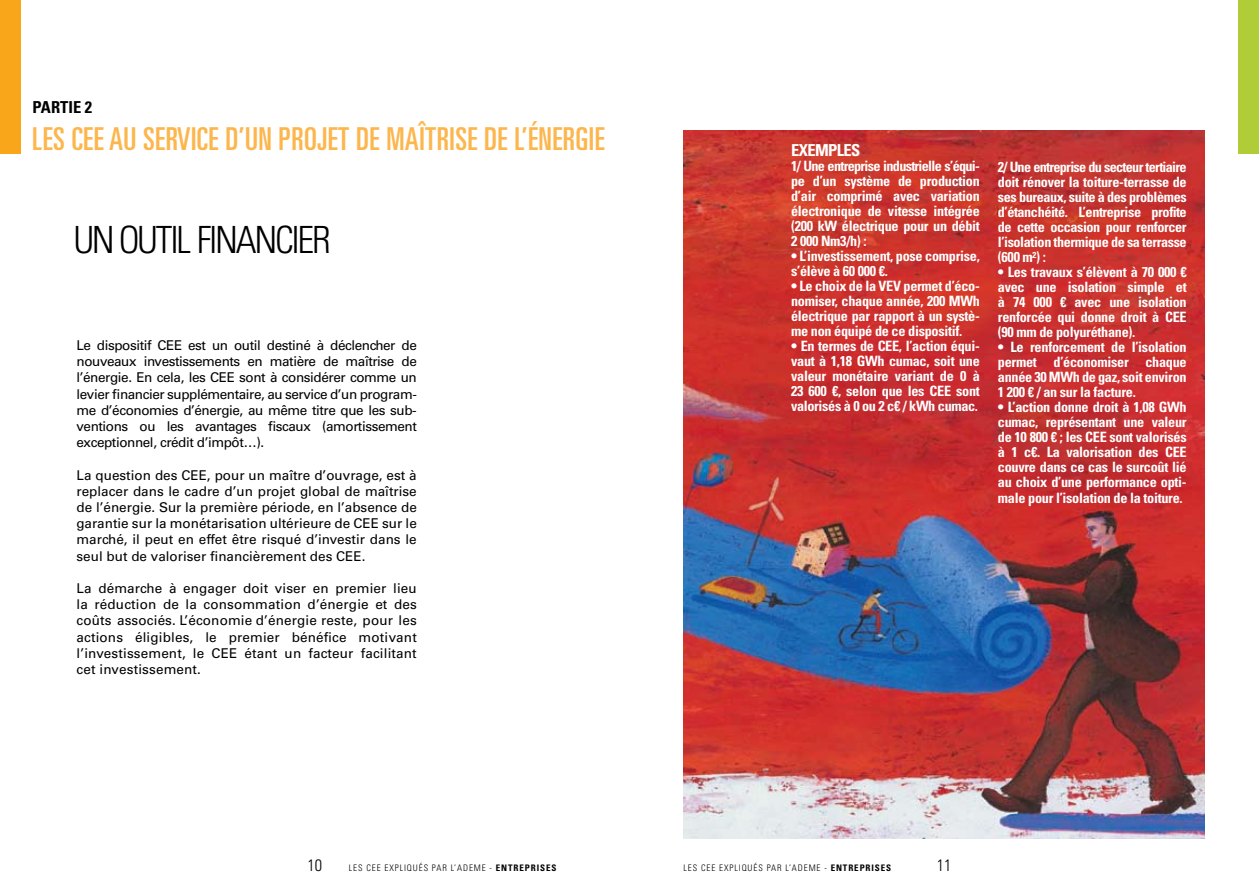
<style>
.page{position:relative;width:1259px;height:893px;background:#fff}
.page>*{position:absolute;margin:0;border:0;box-sizing:border-box;transform-origin:0 0}
.t1{font:300 condensed 37.5px "Univers LT Std";color:#000}
.t2{font:ultra-condensed 31.5px "Univers LT Std";letter-spacing:.015em;color:#fcb64c}
.t3{font:700 condensed 16.5px "Univers LT Std";letter-spacing:-.035em;color:#fff}
.t4{font:700 condensed 16.5px "Univers LT Std";color:#000}
.t5{font:300 condensed 16.5px "Univers LT Std";color:#000}
.t6{font:700 condensed 14.25px/15px "Univers LT Std";letter-spacing:-.02em;color:#fff;text-align:justify}
.t7{font:13.5px/16.2px "Univers LT Std";color:#000;text-align:justify}
.t8{font:300 condensed 9px "Univers LT Std";letter-spacing:.1em;color:#000}
.t9{font:700 condensed 9px "Univers LT Std";letter-spacing:.1em;color:#000}
.s1{font-weight:300}
</style>
<div class="page">
<div style="left:0;top:0;width:20px;height:154px;background:#faa61a"></div>
<div style="left:1238px;top:0;width:21px;height:154px;background:#b0cc37"></div>
<img style="left:683px;top:130px;width:522px;height:709px">
<p class="t4" style="left:33px;top:97px;width:61px">Partie 2</p>
<h2 class="t2" style="left:32px;top:121px;width:532px">LES CEE AU SERVICE D’UN PROJET DE MAÎTRISE DE L’ÉNERGIE</h2>
<h1 class="t1" style="left:73px;top:217px;width:140px">UNOUTIL FINAN</h1>
<h1 class="t1" style="left:275px;top:217px;width:29px">CIER</h1>
<p class="t7" style="left:77px;top:337px;width:342px">Le dispositif CEE est un outil destiné à déclencher de nouveaux investissements en matière de maîtrise de l’énergie. En cela, les CEE sont à considérer comme un levier financier supplémentaire, au service d’un program&shy;me d’économies d’énergie, au même titre que les sub&shy;ventions ou les avantages fiscaux (amortissement exceptionnel, crédit d’impôt…).</p>
<p class="t7" style="left:77px;top:467px;width:342px">La question des CEE, pour un maître d’ouvrage, est à replacer dans le cadre d’un projet global de maîtrise de l’énergie. Sur la première période, en l’absence de garantie sur la monétarisation ultérieure de CEE sur le marché, il peut en effet être risqué d’investir dans le seul but de valoriser financièrement des CEE.</p>
<p class="t7" style="left:77px;top:580px;width:342px">La démarche à engager doit viser en premier lieu la réduction de la consommation d’énergie et des coûts associés. L’économie d’énergie reste, pour les actions éligibles, le premier bénéfice motivant l’investissement, le CEE étant un facteur facilitant cet investissement.</p>
<p class="t3" style="left:791px;top:140px;width:71px">Exemples</p>
<p class="t6" style="left:791px;top:158px;width:190px">1/ Une entreprise industrielle s’équi&shy;pe d’un système de production d’air comprimé avec variation électronique de vitesse intégrée (200 kW électrique pour un débit 2 000 Nm3/h) :</p>
<p class="t6" style="left:791px;top:248px;width:190px">• L’investissement, pose comprise, s’élève à 60 000 €.</p>
<p class="t6" style="left:791px;top:278px;width:190px">• Le choix de la VEV permet d’éco&shy;nomiser, chaque année, 200 MWh électrique par rapport à un systè&shy;me non équipé de ce dispositif.</p>
<p class="t6" style="left:791px;top:338px;width:190px">• En termes de CEE, l’action équi&shy;vaut à 1,18 GWh cumac, soit une valeur monétaire variant de 0 à 23 600 €, selon que les CEE</p>
<p class="t6" style="left:791px;top:383px;width:190px;text-align:right">sont<br>valorisés à 0 ou 2 c€ / kWh cumac.</p>
<p class="t6" style="left:998px;top:159px;width:190px">2/ Une entreprise du secteur tertiaire doit rénover la toiture-terrasse de ses bureaux, suite à des problèmes d’étanchéité. L’entreprise profite de cette occasion pour renforcer l’isolation thermique de sa terrasse (600 m²) :</p>
<p class="t6" style="left:998px;top:264px;width:190px;text-align:left">• Les travaux s’élèvent à 70 000 € avec une isolation simple et à 74 000 € avec une isolation renforcée qui donne droit à CEE (90 mm de polyuréthane).</p>
<p class="t6" style="left:998px;top:339px;width:190px">• Le renforcement de l’isolation permet d’économiser chaque année 30 MWh de gaz, soit environ 1 200 € / an sur la facture.</p>
<p class="t6" style="left:998px;top:399px;width:190px;text-align:left">• L’action donne droit à 1,08 GWh cumac, représentant une valeur de 10 800 € ; les CEE sont valorisés à 1 c€. La valorisation des CEE couvre dans ce cas le surcoût lié au choix d’une performance opti-</p>
<p class="t6" style="left:998px;top:491px;width:186px">male pour l’isolation de la toiture.</p>
<p class="t5" style="left:307px;top:855px;width:16px">10</p>
<p class="t8" style="left:349px;top:862px;width:116px">LES CEE EXPLI QUÉS PAR L’ADEME</p>
<p class="t9" style="left:489px;top:862px;width:68px"><span class="s1">-</span> entreprises</p>
<p class="t8" style="left:683px;top:862px;width:116px">LES CEE EXPLI QUÉS PAR L’ADEME</p>
<p class="t9" style="left:824px;top:862px;width:68px"><span class="s1">-</span> entreprises</p>
<p class="t5" style="left:937px;top:855px;width:16px">11</p>
</div>
